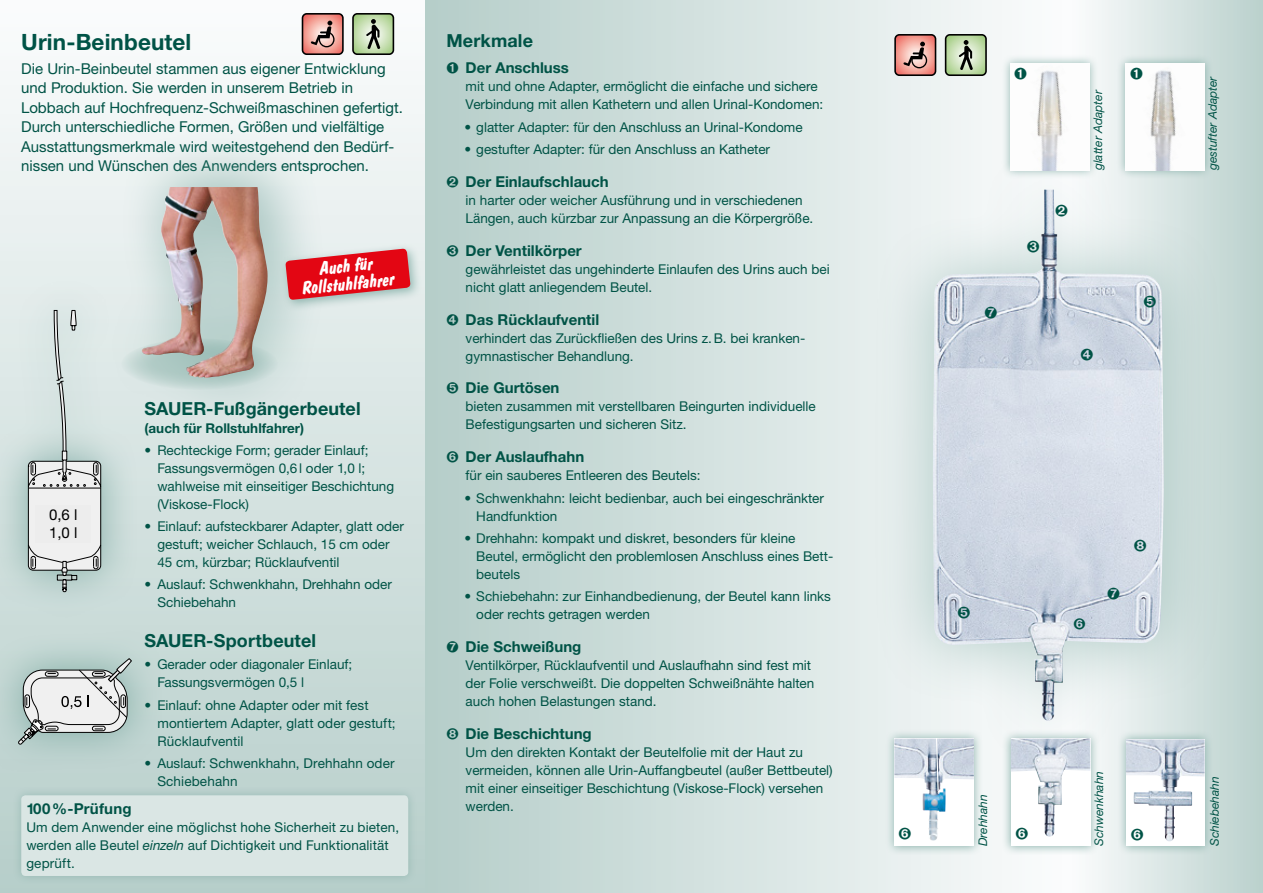
<style>
.page{position:relative;width:1263px;height:893px;background:#fff}
.page>*{position:absolute;margin:0;border:0;box-sizing:border-box;transform-origin:0 0}
.t1{font:700 22.5px "Helvetica Neue LTW1 G";letter-spacing:.005em;color:#005346}
.t2{font:700 18px "Helvetica Neue LTW1 G";letter-spacing:.005em;color:#005346}
.t3{font:700 18px/18px "Dom Diagonal BT";color:#fff;text-align:center}
.t4{font:15px/19.5px "Helvetica Neue LTW1 G";color:#005346}
.t5{font:700 15px "Helvetica Neue LTW1 G";color:#005346}
.t6{font:15px/18px "Helvetica Neue LTW1 G";color:#000}
.t7{font:13.5px/18px "Helvetica Neue LTW1 G";color:#005346}
.t8{font:700 13.5px "Helvetica Neue LTW1 G";color:#005346}
.t9{font:italic 12px "Helvetica Neue LTW1 G";letter-spacing:-.005em;color:#005346}
.s1{font-style:italic}
</style>
<div class="page">
<div style="left:0;top:0;width:425px;height:893px;background:linear-gradient(to bottom,#fbfcfd,#b6ceca)"></div>
<div style="left:425px;top:0;width:644px;height:893px;background:linear-gradient(to right,#b5cdc9,#fbfcfd)"></div>
<div style="left:1069px;top:0;width:194px;height:893px;background:linear-gradient(to right,#fcfdfd,#bad1cd)"></div>
<div style="left:870px;top:134px;width:356px;height:642px;background:#6c9f96;opacity:.5"></div>
<img style="left:933px;top:190px;width:231px;height:531px">
<div style="left:1117px;top:730px;width:97px;height:125px;background:#6c9f96;opacity:.75"></div>
<div style="left:1126px;top:739px;width:78px;height:107px;background:#fff"></div>
<img style="left:1126px;top:739px;width:78px;height:102px">
<div style="left:1001px;top:729px;width:98px;height:126px;background:#6c9f96;opacity:.75"></div>
<div style="left:1011px;top:739px;width:79px;height:107px;background:#fff"></div>
<img style="left:1011px;top:739px;width:79px;height:98px">
<div style="left:885px;top:729px;width:98px;height:126px;background:#6c9f96;opacity:.75"></div>
<div style="left:894px;top:739px;width:80px;height:107px;background:#fff"></div>
<img style="left:894px;top:739px;width:80px;height:102px">
<div style="left:1116px;top:55px;width:97px;height:124px;background:#6c9f96;opacity:.75"></div>
<img style="left:1125px;top:64px;width:79px;height:106px">
<div style="left:1001px;top:55px;width:97px;height:124px;background:#6c9f96;opacity:.75"></div>
<img style="left:1010px;top:64px;width:79px;height:106px">
<div style="left:105px;top:130px;width:222px;height:294px;background:#6c9f96;opacity:.75"></div>
<img style="left:142px;top:187px;width:126px;height:191px">
<div style="left:302px;top:13px;width:42px;height:42px;border:2px solid #000;border-radius:4px"></div>
<svg style="left:302px;top:14px;width:41px;height:40px;background:#c6877f"></svg>
<div style="left:352px;top:13px;width:42px;height:42px;border:2px solid #000;border-radius:4px"></div>
<svg style="left:353px;top:14px;width:40px;height:40px;background:#a4b893"></svg>
<div style="left:0;top:626px;width:165px;height:151px;background:#c0d4d1"></div>
<svg style="left:17px;top:658px;width:115px;height:86px"></svg>
<div style="left:280px;top:243px;width:142px;height:68px;background:#6c9f96;opacity:.66"></div>
<svg style="left:285px;top:248px;width:126px;height:52px;background:#dc4049"></svg>
<div style="left:0;top:277px;width:139px;height:347px;background:#6c9f96;opacity:.75"></div>
<div style="left:62px;top:451px;width:5px;height:9px;background:#f0f0f0"></div>
<div style="left:62px;top:451px;width:5px;height:9px;border:1px solid #000"></div>
<svg style="left:54px;top:310px;width:23px;height:142px;background:#c1ccca"></svg>
<svg style="left:27px;top:460px;width:75px;height:132px"></svg>
<div style="left:36px;top:505px;width:55px;height:38px;background:#ededed"></div>
<div style="left:12px;top:786px;width:405px;height:99px;background:#b4ccc8"></div>
<div style="left:21px;top:795px;width:387px;height:81px;background:#dae6e4;border-radius:4px"></div>
<div style="left:894px;top:34px;width:42px;height:42px;border:2px solid #000;border-radius:4px"></div>
<svg style="left:895px;top:35px;width:40px;height:40px;background:#ca8a82"></svg>
<div style="left:945px;top:34px;width:42px;height:42px;border:2px solid #000;border-radius:4px"></div>
<svg style="left:946px;top:35px;width:40px;height:40px;background:#a4b893"></svg>
<svg style="left:1014px;top:68px;width:12px;height:12px"></svg>
<svg style="left:1131px;top:68px;width:11px;height:12px"></svg>
<svg style="left:899px;top:827px;width:12px;height:12px"></svg>
<svg style="left:1016px;top:827px;width:12px;height:10px"></svg>
<svg style="left:1131px;top:828px;width:12px;height:12px"></svg>
<svg style="left:1056px;top:204px;width:11px;height:12px"></svg>
<svg style="left:1027px;top:240px;width:12px;height:12px"></svg>
<svg style="left:1081px;top:349px;width:12px;height:12px"></svg>
<svg style="left:985px;top:306px;width:12px;height:12px"></svg>
<svg style="left:1107px;top:587px;width:12px;height:12px"></svg>
<svg style="left:1134px;top:539px;width:12px;height:12px"></svg>
<svg style="left:958px;top:606px;width:12px;height:12px"></svg>
<svg style="left:1144px;top:295px;width:12px;height:12px"></svg>
<svg style="left:1074px;top:618px;width:11px;height:12px"></svg>
<svg style="left:447px;top:62px;width:11px;height:12px"></svg>
<svg style="left:447px;top:176px;width:11px;height:11px"></svg>
<svg style="left:447px;top:245px;width:11px;height:11px"></svg>
<svg style="left:447px;top:314px;width:11px;height:11px"></svg>
<svg style="left:447px;top:382px;width:11px;height:12px"></svg>
<svg style="left:447px;top:451px;width:11px;height:12px"></svg>
<svg style="left:447px;top:641px;width:11px;height:11px"></svg>
<svg style="left:447px;top:728px;width:11px;height:11px"></svg>
<h1 class="t1" style="left:21px;top:28px;width:172px">Urin-Beinbeutel</h1>
<p class="t4" style="left:21px;top:59px;width:383px">Die Urin-Beinbeutel stammen aus eigener Entwicklung und Produktion. Sie werden in unserem Betrieb in Lobbach auf Hochfrequenz-Schweißmaschinen gefertigt.<br>Durch unterschiedliche Formen, Größen und vielfältige Ausstattungsmerkmale wird weitestgehend den Bedürf&shy;nissen und Wünschen des Anwenders entsprochen.</p>
<p class="t6" style="left:49px;top:506px;width:30px">0,6 l<br>1,0 l</p>
<h2 class="t3" style="left:300px;top:262px;width:94px;rotate:-6deg">Auch für<br>Rollstuhlfahrer</h2>
<h2 class="t2" style="left:145px;top:397px;width:218px">SAUER-Fußgängerbeutel</h2>
<p class="t8" style="left:145px;top:420px;width:161px">(auch für Rollstuhlfahrer)</p>
<p class="t7" style="left:157px;top:441px;width:238px;text-indent:-13px">• Rechteckige Form; gerader Einlauf;<br>Fassungsvermögen 0,6l oder 1,0 l; wahlweise mit einseitiger Beschichtung (Viskose-Flock)</p>
<p class="t7" style="left:157px;top:517px;width:248px;text-indent:-13px">• Einlauf: aufsteckbarer Adapter, glatt oder gestuft; weicher Schlauch, 15 cm oder<br>45 cm, kürzbar; Rücklaufventil</p>
<p class="t7" style="left:157px;top:575px;width:236px;text-indent:-13px">• Auslauf: Schwenkhahn, Drehhahn oder<br>Schiebehahn</p>
<h2 class="t2" style="left:145px;top:630px;width:173px">SAUER-Sportbeutel</h2>
<p class="t7" style="left:157px;top:655px;width:196px;text-indent:-13px">• Gerader oder diagonaler Einlauf;<br>Fassungsvermögen 0,5 l</p>
<p class="t7" style="left:157px;top:696px;width:240px;text-indent:-13px">• Einlauf: ohne Adapter oder mit fest montiertem Adapter, glatt oder gestuft;<br>Rücklaufventil</p>
<p class="t7" style="left:157px;top:754px;width:239px;text-indent:-13px">• Auslauf: Schwenkhahn, Drehhahn oder<br>Schiebehahn</p>
<p class="t5" style="left:26px;top:799px;width:107px">100%-Prüfung</p>
<p class="t7" style="left:26px;top:818px;width:374px">Um dem Anwender eine möglichst hohe Sicherheit zu bieten, werden alle Beutel <span class="s1">einzeln</span> auf Dichtigkeit und Funktionalität geprüft.</p>
<h2 class="t2" style="left:446px;top:29px;width:88px">Merkmale</h2>
<p class="t5" style="left:466px;top:59px;width:105px">Der Anschluss</p>
<p class="t7" style="left:466px;top:77px;width:359px">mit und ohne Adapter, ermöglicht die einfache und sichere<br>Verbindung mit allen Kathetern und allen Urinal-Kondomen:</p>
<p class="t7" style="left:464px;top:118px;width:340px">• glatter Adapter: für den Anschluss an Urinal-Kondome</p>
<p class="t7" style="left:464px;top:140px;width:307px">• gestufter Adapter: für den Anschluss an Katheter</p>
<p class="t5" style="left:466px;top:172px;width:145px">Der Einlaufschlauch</p>
<p class="t7" style="left:466px;top:191px;width:349px">in harter oder weicher Ausführung und in verschiedenen<br>Längen, auch kürzbar zur Anpassung an die Körpergröße.</p>
<p class="t5" style="left:466px;top:241px;width:118px">Der Ventilkörper</p>
<p class="t7" style="left:466px;top:260px;width:366px">gewährleistet das ungehinderte Einlaufen des Urins auch bei nicht glatt anliegendem Beutel.</p>
<p class="t5" style="left:466px;top:310px;width:135px">Das Rücklaufventil</p>
<p class="t7" style="left:466px;top:329px;width:340px">verhindert das Zurückfließen des Urins z.B. bei kranken&shy;gymnastischer Behandlung.</p>
<p class="t5" style="left:466px;top:379px;width:95px">Die Gurtösen</p>
<p class="t7" style="left:466px;top:398px;width:352px">bieten zusammen mit verstellbaren Beingurten individuelle<br>Befestigungsarten und sicheren Sitz.</p>
<p class="t5" style="left:466px;top:448px;width:120px">Der Auslaufhahn</p>
<p class="t7" style="left:466px;top:466px;width:236px">für ein sauberes Entleeren des Beutels:</p>
<p class="t7" style="left:476px;top:489px;width:349px;text-indent:-12px">• Schwenkhahn: leicht bedienbar, auch bei eingeschränkter<br>Handfunktion</p>
<p class="t7" style="left:476px;top:529px;width:357px;text-indent:-12px">• Drehhahn: kompakt und diskret, besonders für kleine<br>Beutel, ermöglicht den problemlosen Anschluss eines Bett&shy;beutels</p>
<p class="t7" style="left:476px;top:587px;width:356px;text-indent:-12px">• Schiebehahn: zur Einhandbedienung, der Beutel kann links oder rechts getragen werden</p>
<p class="t5" style="left:466px;top:637px;width:117px">Die Schweißung</p>
<p class="t7" style="left:466px;top:656px;width:350px">Ventilkörper, Rücklaufventil und Auslaufhahn sind fest mit der Folie verschweißt. Die doppelten Schweißnähte halten auch hohen Belastungen stand.</p>
<p class="t5" style="left:466px;top:724px;width:128px">Die Beschichtung</p>
<p class="t7" style="left:466px;top:743px;width:369px">Um den direkten Kontakt der Beutelfolie mit der Haut zu vermeiden, können alle Urin-Auffangbeutel (außer Bettbeutel) mit einer einseitiger Beschichtung (Viskose-Flock) versehen werden.</p>
<p class="t9" style="left:1091px;top:170px;width:82px;rotate:-90deg">glatter Adapter</p>
<p class="t9" style="left:1205px;top:170px;width:95px;rotate:-90deg">gestufter Adapter</p>
<p class="t9" style="left:975px;top:846px;width:53px;rotate:-90deg">Drehhahn</p>
<p class="t9" style="left:1091px;top:846px;width:77px;rotate:-90deg">Schwenkhahn</p>
<p class="t9" style="left:1207px;top:846px;width:71px;rotate:-90deg">Schiebehahn</p>
</div>
